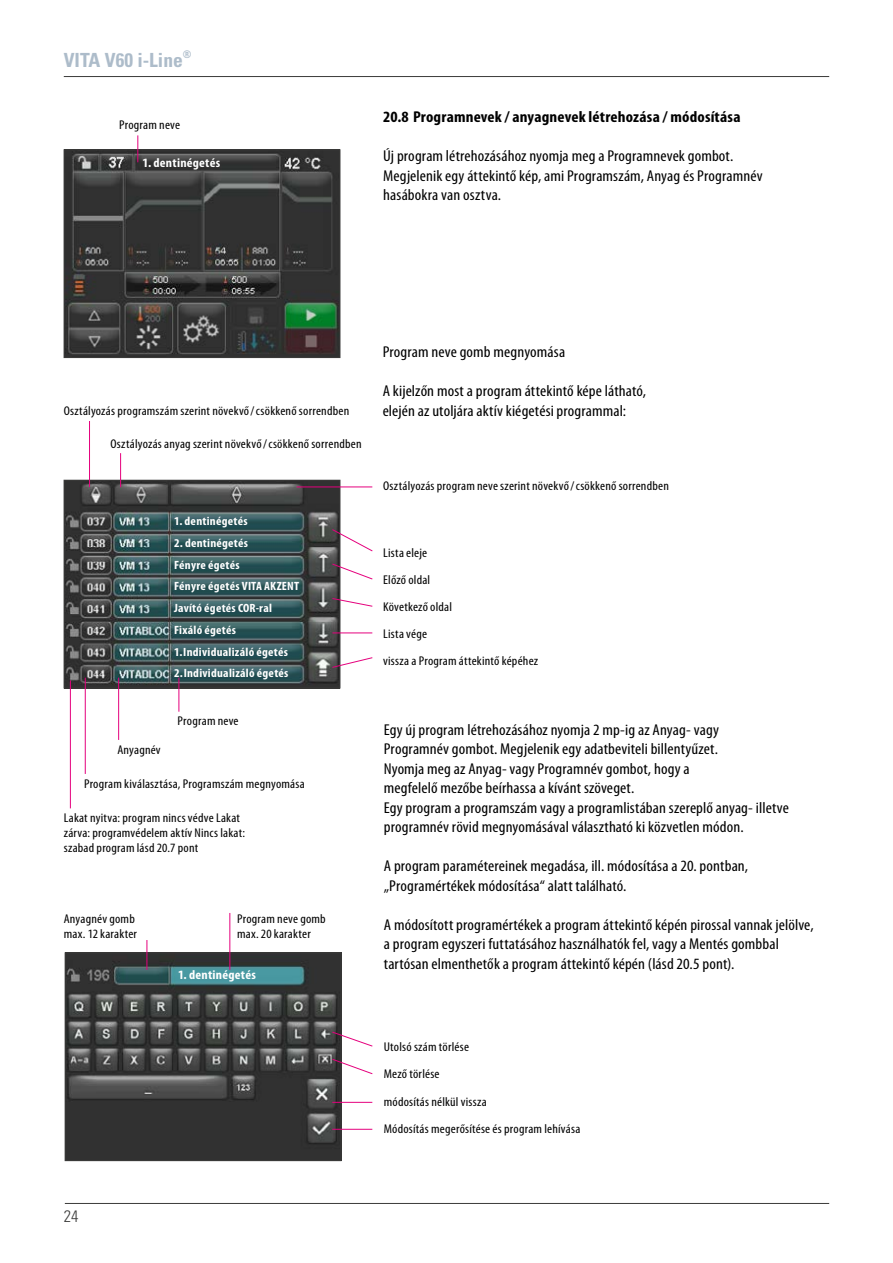
<style>
.page{position:relative;width:893px;height:1263px;background:#fff}
.page>*{position:absolute;margin:0;border:0;box-sizing:border-box;transform-origin:0 0}
.t1{font:700 condensed 19.5px "Univers LT";color:#adbcca}
.t2{font:300 condensed 16.5px "Univers LT";color:#3b3b3a}
.t3{font:condensed 15.75px/19.5px "Myriad Pro";letter-spacing:.005em;color:#000;scale:1.08 1}
.t4{font:700 condensed 15.75px "Myriad Pro";letter-spacing:.01em;color:#000;scale:1.08 1}
.t5{font:condensed 12.75px/27px "Myriad Pro";letter-spacing:.015em;color:#000;scale:1.08 1}
.t6{font:700 condensed 12.75px "Myriad Pro";letter-spacing:.02em;color:#fff;scale:1.08 1}
.t7{font:700 condensed 12px/21.8px "Myriad Pro";letter-spacing:.02em;color:#fff;scale:1.08 1}
</style>
<div class="page">
<hr style="left:65px;top:1203px;width:764px;height:1px;background:#3b3b3a">
<hr style="left:64px;top:76px;width:765px;height:1px;background:#3b3b3a">
<img style="left:67px;top:954px;width:272px;height:205px">
<div style="left:65px;top:952px;width:276px;height:209px;border:1px solid #3b3b3a"></div>
<img style="left:66px;top:151px;width:272px;height:205px">
<div style="left:64px;top:149px;width:276px;height:209px;border:1px solid #3b3b3a"></div>
<svg style="left:138px;top:135px;width:1px;height:27px"></svg>
<svg style="left:332px;top:1031px;width:41px;height:16px"></svg>
<svg style="left:332px;top:1059px;width:41px;height:15px"></svg>
<hr style="left:332px;top:1129px;width:40px;height:1px;background:#e5007d">
<hr style="left:332px;top:1102px;width:40px;height:1px;background:#e5007d">
<hr style="left:147px;top:940px;width:1px;height:30px;background:#e5007d">
<hr style="left:230px;top:913px;width:1px;height:57px;background:#e5007d">
<img style="left:66px;top:482px;width:272px;height:204px">
<div style="left:64px;top:480px;width:276px;height:208px;border:1px solid #3b3b3a"></div>
<svg style="left:332px;top:529px;width:41px;height:22px"></svg>
<svg style="left:332px;top:563px;width:41px;height:17px"></svg>
<svg style="left:332px;top:598px;width:41px;height:9px"></svg>
<hr style="left:332px;top:633px;width:40px;height:1px;background:#e5007d">
<svg style="left:332px;top:657px;width:41px;height:11px"></svg>
<hr style="left:85px;top:678px;width:1px;height:96px;background:#e5007d">
<hr style="left:70px;top:680px;width:1px;height:128px;background:#e5007d">
<hr style="left:89px;top:421px;width:1px;height:66px;background:#e5007d">
<hr style="left:120px;top:453px;width:1px;height:34px;background:#e5007d">
<hr style="left:297px;top:487px;width:75px;height:1px;background:#e5007d">
<hr style="left:118px;top:678px;width:1px;height:62px;background:#e5007d">
<hr style="left:179px;top:678px;width:1px;height:34px;background:#e5007d">
<p class="t1" style="left:64px;top:48px;width:129px">VITA V60 i-Line<sup>®</sup></p>
<p class="t5" style="left:119px;top:111px;width:58px">Program neve</p>
<p class="t6" style="left:142px;top:156px;width:74px">1. dentinégetés</p>
<p class="t4" style="left:383px;top:108px;width:332px">20.8 Programnevek / anyagnevek létrehozása / módosítása</p>
<p class="t3" style="left:383px;top:147px;width:353px">Új program létrehozásához nyomja meg a Programnevek gombot.<br>Megjelenik egy áttekintő kép, ami Programszám, Anyag és Programnév hasábokra van osztva.</p>
<p class="t5" style="left:64px;top:397px;width:266px">Osztályozás programszám szerint növekvő/csökkenő sorrendben</p>
<p class="t5" style="left:111px;top:430px;width:234px">Osztályozás anyag szerint növekvő/csökkenő sorrendben</p>
<p class="t7" style="left:174px;top:510px;width:70px">1. dentinégetés</p>
<p class="t7" style="left:174px;top:532px;width:117px">2. dentinégetés<br>Fényre égetés<br>Fényre égetés VITA AKZENT<br>Javító égetés COR-ral<br>Fixáló égetés</p>
<p class="t7" style="left:174px;top:641px;width:107px">1. Individualizáló égetés</p>
<p class="t7" style="left:174px;top:663px;width:107px">2. Individualizáló égetés</p>
<p class="t5" style="left:117px;top:736px;width:42px">Anyagnév</p>
<p class="t5" style="left:178px;top:707px;width:58px">Program neve</p>
<p class="t5" style="left:84px;top:771px;width:206px">Program kiválasztása, Programszám megnyomása</p>
<p class="t5" style="left:64px;top:811px;width:169px;line-height:15px">Lakat nyitva: program nincs védve Lakat zárva: programvédelem aktív Nincs lakat: szabad program lásd 20.7 pont</p>
<p class="t5" style="left:64px;top:911px;width:69px;line-height:15px">Anyagnév gomb max. 12 karakter</p>
<p class="t5" style="left:237px;top:911px;width:84px;line-height:15px">Program neve gomb max. 20 karakter</p>
<p class="t6" style="left:178px;top:968px;width:74px">1. dentinégetés</p>
<p class="t3" style="left:383px;top:342px;width:170px">Program neve gomb megnyomása</p>
<p class="t3" style="left:383px;top:381px;width:245px">A kijelzőn most a program áttekintő képe látható, elején az utoljára aktív kiégetési programmal:</p>
<p class="t5" style="left:383px;top:472px;width:266px">Osztályozás program neve szerint növekvő/csökkenő sorrendben</p>
<p class="t5" style="left:383px;top:540px;width:145px">Lista eleje<br>Előző oldal<br>Következő oldal<br>Lista vége<br>vissza a Program áttekintő képéhez</p>
<p class="t3" style="left:384px;top:720px;width:377px">Egy új program létrehozásához nyomja 2 mp-ig az Anyag- vagy<br>Programnév gombot. Megjelenik egy adatbeviteli billentyűzet.<br>Nyomja meg az Anyag- vagy Programnév gombot, hogy a<br>megfelelő mezőbe beírhassa a kívánt szöveget.<br>Egy program a programszám vagy a programlistában szereplő anyag- illetve programnév rövid megnyomásával választható ki közvetlen módon.</p>
<p class="t3" style="left:384px;top:857px;width:339px">A program paramétereinek megadása, ill. módosítása a 20. pontban, „Programértékek módosítása“ alatt található.</p>
<p class="t3" style="left:384px;top:915px;width:399px">A módosított programértékek a program áttekintő képén pirossal vannak jelölve, a program egyszeri futtatásához használhatók fel, vagy a Mentés gombbal tartósan elmenthetők a program áttekintő képén (lásd 20.5 pont).</p>
<p class="t5" style="left:384px;top:1034px;width:184px">Utolsó szám törlése<br>Mező törlése<br>módosítás nélkül vissza<br>Módosítás megerősítése és program lehívása</p>
<p class="t2" style="left:64px;top:1206px;width:16px">24</p>
</div>
